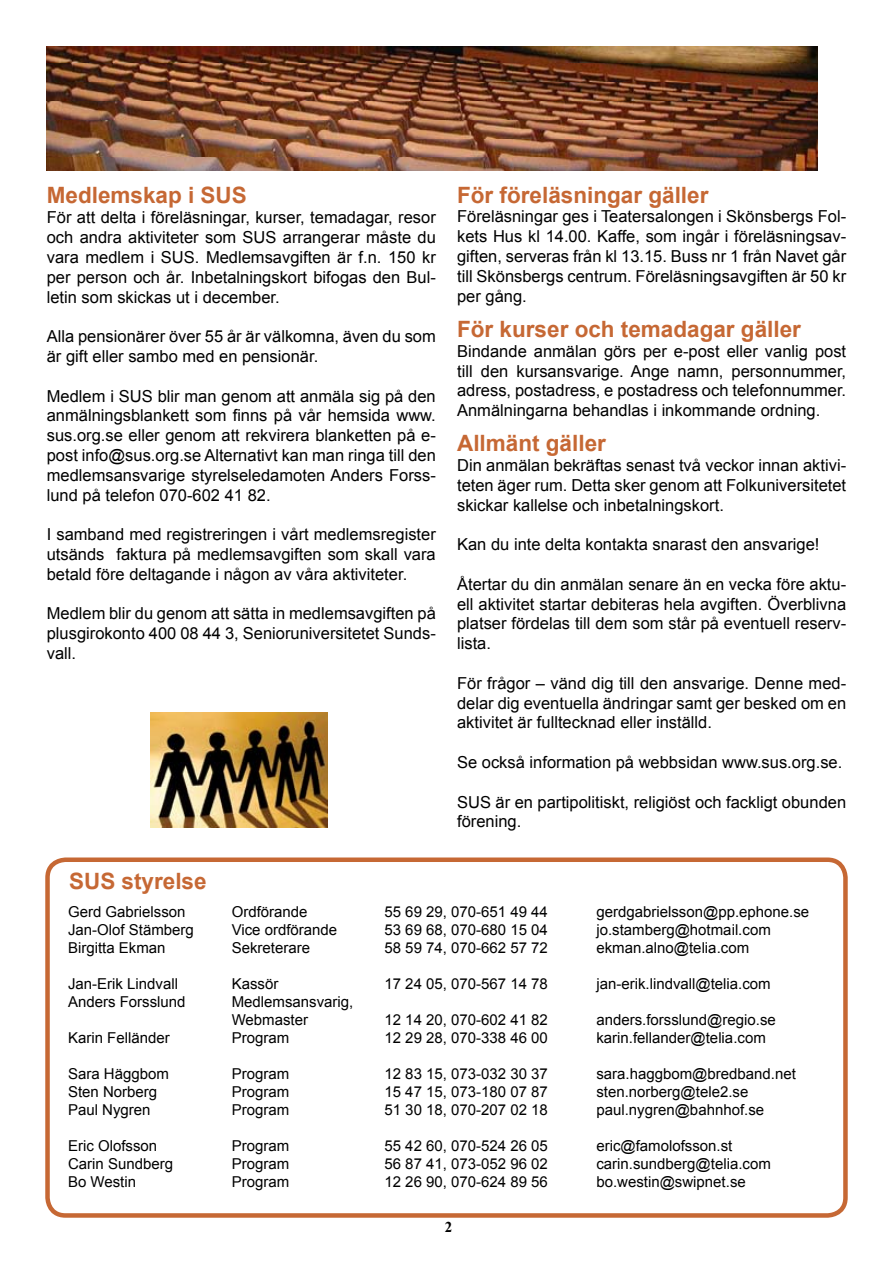
<style>
.page{position:relative;width:893px;height:1263px;background:#fff}
.page>*{position:absolute;margin:0;border:0;box-sizing:border-box;transform-origin:0 0}
.t1{font:700 22.5px "Arial";color:#c66834}
.t2{font:16.5px/19.8px "Arial";color:#000;text-align:justify}
.t3{font:15px/18px "Arial";color:#000}
.t4{font:700 15px "Times New Roman";color:#000}
</style>
<div class="page">
<svg style="left:46px;top:167px;width:204px;height:4px"></svg>
<div style="left:45px;top:857px;width:803px;height:361px;border:4px solid #c66834;border-radius:18px"></div>
<img style="left:151px;top:713px;width:176px;height:114px">
<img style="left:47px;top:47px;width:771px;height:123px">
<h1 class="t1" style="left:47px;top:181px;width:202px">Medlemskap i SUS</h1>
<p class="t2" style="left:47px;top:208px;width:391px">För att delta i föreläsningar, kurser, temadagar, resor och andra aktiviteter som SUS arrangerar måste du vara medlem i SUS. Medlemsavgiften är f.n. 150 kr per person och år. Inbetalningskort bifogas den Bul&shy;letin som skickas ut i december.</p>
<p class="t2" style="left:47px;top:327px;width:391px">Alla pensionärer över 55 år är välkomna, även du som är gift eller sambo med en pensionär.</p>
<p class="t2" style="left:47px;top:386px;width:391px">Medlem i SUS blir man genom att anmäla sig på den anmälningsblankett som finns på vår hemsida www. sus.org.se eller genom att rekvirera blanketten på e&shy;post info@sus.org.se Alternativt kan man ringa till den medlemsansvarige styrelseledamoten Anders Forss&shy;lund på telefon 070-602 41 82.</p>
<p class="t2" style="left:47px;top:525px;width:391px">I samband med registreringen i vårt medlemsregister utsänds faktura på medlemsavgiften som skall vara betald före deltagande i någon av våra aktiviteter.</p>
<p class="t2" style="left:47px;top:604px;width:391px">Medlem blir du genom att sätta in medlemsavgiften på plusgirokonto 400 08 44 3, Senioruniversitetet Sunds&shy;vall.</p>
<h1 class="t1" style="left:69px;top:866px;width:139px">SUS styrelse</h1>
<h1 class="t1" style="left:457px;top:180px;width:253px">För föreläsningar gäller</h1>
<p class="t2" style="left:457px;top:207px;width:391px">Föreläsningar ges i Teatersalongen i Skönsbergs Fol&shy;kets Hus kl 14.00. Kaffe, som ingår i föreläsningsav&shy;giften, serveras från kl 13.15. Buss nr 1 från Navet går till Skönsbergs centrum. Föreläsningsavgiften är 50 kr per gång.</p>
<h1 class="t1" style="left:457px;top:314px;width:345px">För kurser och temadagar gäller</h1>
<p class="t2" style="left:457px;top:341px;width:391px">Bindande anmälan görs per e-post eller vanlig post till den kursansvarige. Ange namn, personnummer, adress, postadress, e postadress och telefonnummer.<br>Anmälningarna behandlas i inkommande ordning.</p>
<h1 class="t1" style="left:457px;top:428px;width:150px">Allmänt gäller</h1>
<p class="t2" style="left:457px;top:455px;width:391px">Din anmälan bekräftas senast två veckor innan aktivi&shy;teten äger rum. Detta sker genom att Folkuniversitetet skickar kallelse och inbetalningskort.</p>
<p class="t2" style="left:457px;top:535px;width:364px">Kan du inte delta kontakta snarast den ansvarige!</p>
<p class="t2" style="left:457px;top:574px;width:391px">Återtar du din anmälan senare än en vecka före aktu&shy;ell aktivitet startar debiteras hela avgiften. Överblivna platser fördelas till dem som står på eventuell reserv&shy;lista.</p>
<p class="t2" style="left:457px;top:673px;width:391px">För frågor – vänd dig till den ansvarige. Denne med&shy;delar dig eventuella ändringar samt ger besked om en aktivitet är fulltecknad eller inställd.</p>
<p class="t2" style="left:457px;top:752px;width:387px">Se också information på webbsidan www.sus.org.se.</p>
<p class="t2" style="left:457px;top:792px;width:391px">SUS är en partipolitiskt, religiöst och fackligt obunden förening.</p>
<p class="t3" style="left:68px;top:903px;width:127px">Gerd Gabrielsson<br>Jan-Olof Stämberg<br>Birgitta Ekman</p>
<p class="t3" style="left:68px;top:975px;width:119px">Jan-Erik Lindvall<br>Anders Forsslund</p>
<p class="t3" style="left:68px;top:1029px;width:103px">Karin Felländer</p>
<p class="t3" style="left:68px;top:1065px;width:102px">Sara Häggbom<br>Sten Norberg<br>Paul Nygren</p>
<p class="t3" style="left:68px;top:1137px;width:107px">Eric Olofsson<br>Carin Sundberg<br>Bo Westin</p>
<p class="t3" style="left:232px;top:903px;width:107px">Ordförande<br>Vice ordförande<br>Sekreterare</p>
<p class="t3" style="left:232px;top:975px;width:123px">Kassör<br>Medlemsansvarig,<br>Webmaster<br>Program</p>
<p class="t3" style="left:232px;top:1065px;width:59px;text-align:justify">Program Program Program</p>
<p class="t3" style="left:232px;top:1137px;width:59px;text-align:justify">Program Program Program</p>
<p class="t3" style="left:384px;top:903px;width:165px;text-align:justify">55 69 29, 070-651 49 44<br>53 69 68, 070-680 15 04<br>58 59 74, 070-662 57 72</p>
<p class="t3" style="left:384px;top:975px;width:165px">17 24 05, 070-567 14 78</p>
<p class="t3" style="left:384px;top:1011px;width:165px">12 14 20, 070-602 41 82<br>12 29 28, 070-338 46 00</p>
<p class="t3" style="left:384px;top:1065px;width:165px;text-align:justify">12 83 15, 073-032 30 37<br>15 47 15, 073-180 07 87<br>51 30 18, 070-207 02 18</p>
<p class="t3" style="left:384px;top:1137px;width:165px;text-align:justify">55 42 60, 070-524 26 05<br>56 87 41, 073-052 96 02<br>12 26 90, 070-624 89 56</p>
<p class="t4" style="left:445px;top:1216px;width:9px">2</p>
<p class="t3" style="left:596px;top:903px;width:214px">gerdgabrielsson@pp.ephone.se jo.stamberg@hotmail.com ekman.alno@telia.com</p>
<p class="t3" style="left:596px;top:975px;width:176px">jan-erik.lindvall@telia.com</p>
<p class="t3" style="left:596px;top:1011px;width:181px">anders.forsslund@regio.se karin.fellander@telia.com</p>
<p class="t3" style="left:596px;top:1065px;width:201px">sara.haggbom@bredband.net sten.norberg@tele2.se paul.nygren@bahnhof.se</p>
<p class="t3" style="left:596px;top:1137px;width:176px">eric@famolofsson.st carin.sundberg@telia.com bo.westin@swipnet.se</p>
</div>
